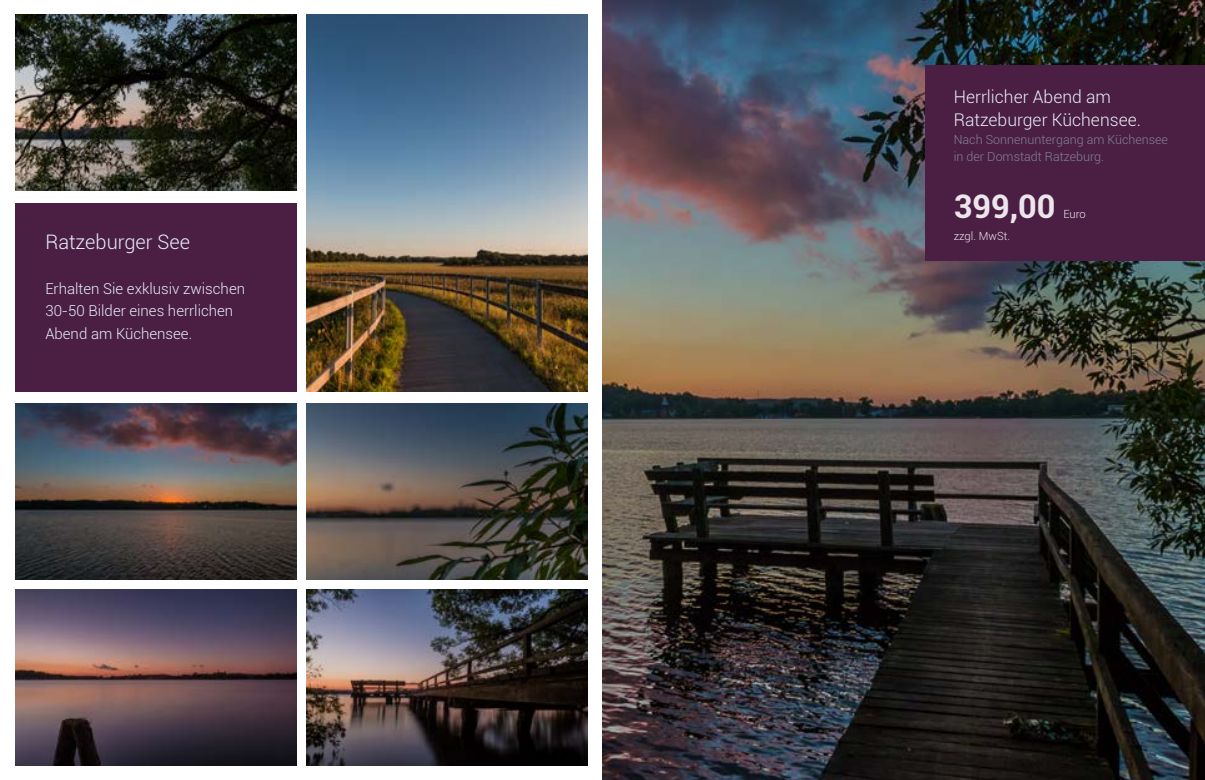
<style>
.page{position:relative;width:1205px;height:780px;background:#fff}
.page>*{position:absolute;margin:0;border:0;box-sizing:border-box;transform-origin:0 0}
.t1{font:700 32.5px "Roboto";color:#ede5ec}
.t2{font:300 20px "Roboto";color:#e7ecf6}
.t3{font:300 17.5px/22.5px "Roboto";color:#e7ecf6}
.t4{font:300 15px/22.5px "Roboto";color:#e7ecf6}
.t5{font:300 12.5px/17.5px "Roboto";color:#828098}
.t6{font:300 11.25px "Roboto";color:#ede5ec}
</style>
<div class="page">
<img style="left:603px;top:0;width:602px;height:780px">
<div style="left:925px;top:65px;width:280px;height:195px;background:#4a1f43"></div>
<img style="left:15px;top:589px;width:282px;height:176px">
<img style="left:306px;top:589px;width:282px;height:176px">
<img style="left:15px;top:403px;width:282px;height:176px">
<img style="left:306px;top:403px;width:282px;height:176px">
<img style="left:15px;top:14px;width:282px;height:176px">
<div style="left:15px;top:203px;width:282px;height:189px;background:#4a1f43"></div>
<img style="left:306px;top:14px;width:282px;height:378px">
<h2 class="t2" style="left:45px;top:228px;width:146px">Ratzeburger See</h2>
<p class="t4" style="left:45px;top:277px;width:201px">Erhalten Sie exklusiv zwischen<br>30-50 Bilder eines herrlichen<br>Abend am Küchensee.</p>
<p class="t3" style="left:954px;top:85px;width:189px">Herrlicher Abend am<br>Ratzeburger Küchensee.</p>
<p class="t5" style="left:954px;top:130px;width:216px">Nach Sonnenuntergang am Küchensee in der Domstadt Ratzeburg.</p>
<h1 class="t1" style="left:954px;top:184px;width:103px">399,00</h1>
<p class="t6" style="left:1063px;top:206px;width:24px">Euro</p>
<p class="t6" style="left:954px;top:228px;width:58px">zzgl. MwSt.</p>
</div>
